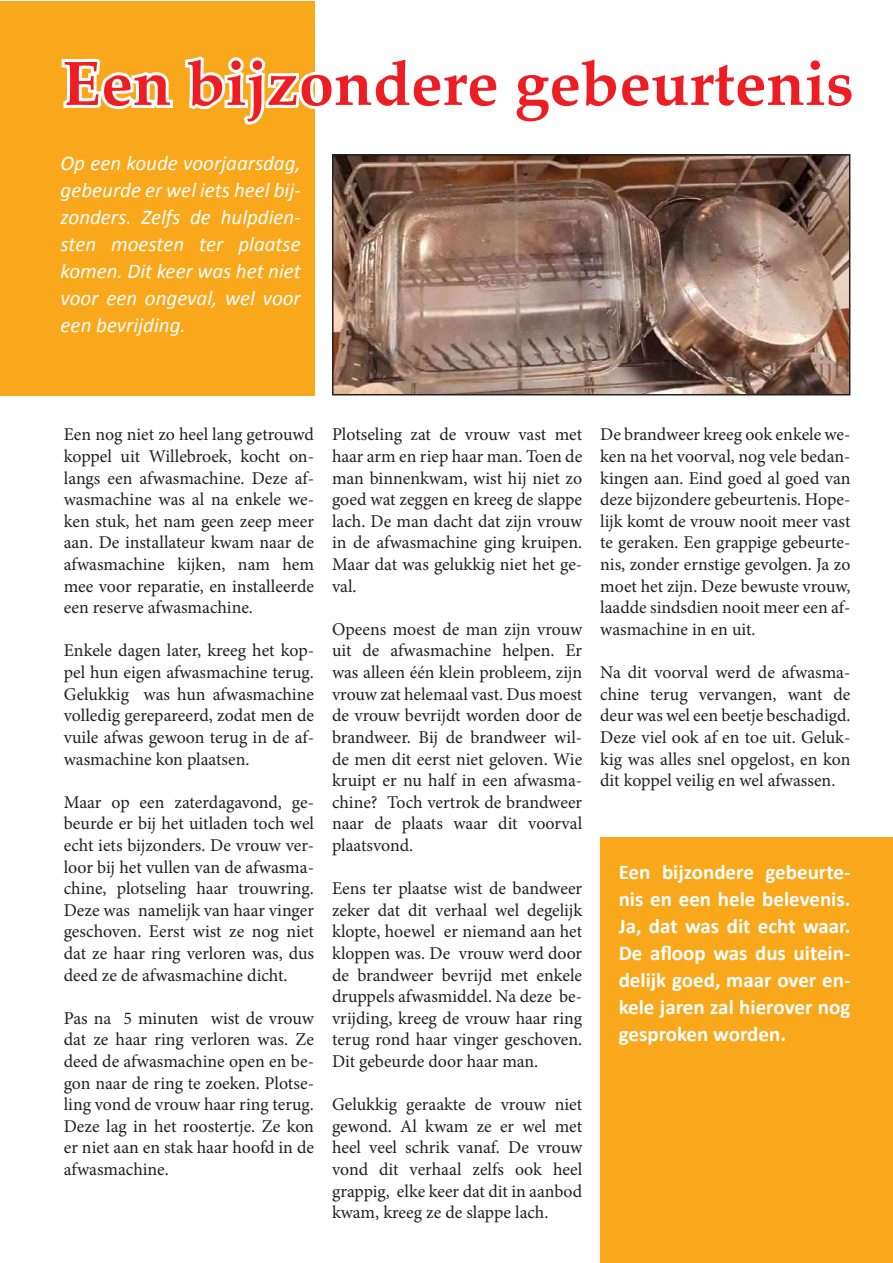
<style>
.page{position:relative;width:893px;height:1263px;background:#fff}
.page>*{position:absolute;margin:0;border:0;box-sizing:border-box;transform-origin:0 0}
.t1{font:700 63px "Palatino";color:#ee1d23}
.t2{font:italic 21px/27px "Calibri";color:#fff;text-align:justify}
.t3{font:700 21px/27px "Calibri";color:#fff;text-align:justify}
.t4{font:18px/21.6px "Minion Pro";color:#231f20;text-align:justify}
</style>
<div class="page">
<img style="left:335px;top:157px;width:512px;height:235px">
<div style="left:332px;top:154px;width:518px;height:241px;border:2px solid #231f20"></div>
<div style="left:600px;top:838px;width:293px;height:425px;background:#f9a71b"></div>
<div style="left:0;top:1px;width:314px;height:394px;background:#f9a71b"></div>
<svg style="left:61px;top:58px;width:112px;height:52px"></svg>
<svg style="left:185px;top:52px;width:130px;height:76px"></svg>
<h1 class="t1" style="left:63px;top:30px;width:792px">Een bijzondere gebeurtenis</h1>
<p class="t2" style="left:61px;top:149px;width:242px">Op een koude voorjaarsdag, gebeurde er wel iets heel bij&shy;zonders. Zelfs de hulpdien&shy;sten moesten ter plaatse komen. Dit keer was het niet voor een ongeval, wel voor een bevrijding.</p>
<p class="t4" style="left:64px;top:424px;width:252px">Een nog niet zo heel lang getrouwd koppel uit Willebroek, kocht on&shy;langs een afwasmachine. Deze af&shy;wasmachine was al na enkele we&shy;ken stuk, het nam geen zeep meer aan. De installateur kwam naar de afwasmachine kijken, nam hem mee voor reparatie, en installeerde een reserve afwasmachine.</p>
<p class="t4" style="left:64px;top:640px;width:252px">Enkele dagen later, kreeg het kop&shy;pel hun eigen afwasmachine terug.<br>Gelukkig was hun afwasmachine volledig gerepareerd, zodat men de vuile afwas gewoon terug in de af&shy;wasmachine kon plaatsen.</p>
<p class="t4" style="left:64px;top:791px;width:252px">Maar op een zaterdagavond, ge&shy;beurde er bij het uitladen toch wel echt iets bijzonders. De vrouw ver&shy;loor bij het vullen van de afwasma&shy;chine, plotseling haar trouwring.<br>Deze was namelijk van haar vinger geschoven. Eerst wist ze nog niet dat ze haar ring verloren was, dus deed ze de afwasmachine dicht.</p>
<p class="t4" style="left:64px;top:1007px;width:252px">Pas na 5 minuten wist de vrouw dat ze haar ring verloren was. Ze deed de afwasmachine open en be&shy;gon naar de ring te zoeken. Plotse&shy;ling vond de vrouw haar ring terug.<br>Deze lag in het roostertje. Ze kon er niet aan en stak haar hoofd in de afwasmachine.</p>
<p class="t4" style="left:332px;top:424px;width:252px">Plotseling zat de vrouw vast met haar arm en riep haar man. Toen de man binnenkwam, wist hij niet zo goed wat zeggen en kreeg de slappe lach. De man dacht dat zijn vrouw in de afwasmachine ging kruipen.<br>Maar dat was gelukkig niet het ge&shy;val.</p>
<p class="t4" style="left:332px;top:618px;width:252px">Opeens moest de man zijn vrouw uit de afwasmachine helpen. Er was alleen één klein probleem, zijn vrouw zat helemaal vast. Dus moest de vrouw bevrijdt worden door de brandweer. Bij de brandweer wil&shy;de men dit eerst niet geloven. Wie kruipt er nu half in een afwasma&shy;chine? Toch vertrok de brandweer naar de plaats waar dit voorval plaatsvond.</p>
<p class="t4" style="left:332px;top:878px;width:252px">Eens ter plaatse wist de bandweer zeker dat dit verhaal wel degelijk klopte, hoewel er niemand aan het kloppen was. De vrouw werd door de brandweer bevrijd met enkele druppels afwasmiddel. Na deze be&shy;vrijding, kreeg de vrouw haar ring terug rond haar vinger geschoven.<br>Dit gebeurde door haar man.</p>
<p class="t4" style="left:332px;top:1094px;width:252px">Gelukkig geraakte de vrouw niet gewond. Al kwam ze er wel met heel veel schrik vanaf. De vrouw vond dit verhaal zelfs ook heel grappig, elke keer dat dit in aanbod kwam, kreeg ze de slappe lach.</p>
<p class="t4" style="left:600px;top:424px;width:252px">De brandweer kreeg ook enkele we&shy;ken na het voorval, nog vele bedan&shy;kingen aan. Eind goed al goed van deze bijzondere gebeurtenis. Hope&shy;lijk komt de vrouw nooit meer vast te geraken. Een grappige gebeurte&shy;nis, zonder ernstige gevolgen. Ja zo moet het zijn. Deze bewuste vrouw, laadde sindsdien nooit meer een af&shy;wasmachine in en uit.</p>
<p class="t4" style="left:600px;top:662px;width:252px">Na dit voorval werd de afwasma&shy;chine terug vervangen, want de deur was wel een beetje beschadigd.<br>Deze viel ook af en toe uit. Geluk&shy;kig was alles snel opgelost, en kon dit koppel veilig en wel afwassen.</p>
<p class="t3" style="left:619px;top:858px;width:233px">Een bijzondere gebeurte&shy;nis en een hele belevenis.<br>Ja, dat was dit echt waar.<br>De afloop was dus uitein&shy;delijk goed, maar over en&shy;kele jaren zal hierover nog gesproken worden.</p>
</div>
